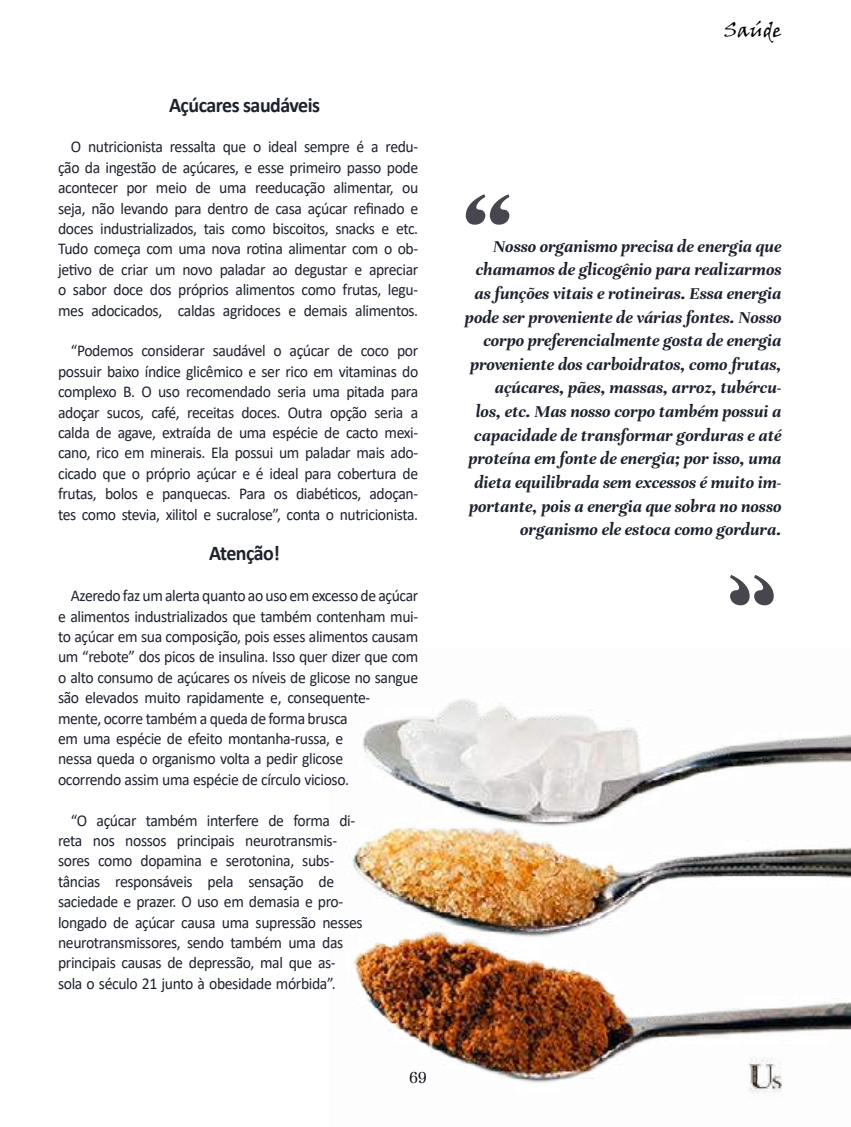
<style>
.page{position:relative;width:851px;height:1127px;background:#fff}
.page>*{position:absolute;margin:0;border:0;box-sizing:border-box;transform-origin:0 0}
.t1{font:italic 700 118.5px "Unna";color:#47464e}
.t2{font:700 21px "Calibri";letter-spacing:-.025em;color:#1e222f;scale:.95 1}
.t3{font:19.5px "Viner Hand ITC";color:#000}
.t4{font:18.45px "Unna";color:#100913}
.t5{font:italic 700 18px/23.7px "Unna";color:#1e222f;text-align:right}
.t6{font:16.5px/20.4px "Calibri";letter-spacing:-.025em;color:#1e222f;text-align:justify;scale:.95 1}
</style>
<div class="page">
<img style="left:352px;top:699px;width:498px;height:394px">
<p class="t2" style="left:169px;top:90px;width:161px">Açúcares saudáveis</p>
<p class="t6" style="left:58px;top:136px;width:380px;text-indent:13px">O nutricionista ressalta que o ideal sempre é a redu&shy;ção da ingestão de açúcares, e esse primeiro passo pode acontecer por meio de uma reeducação alimentar, ou seja, não levando para dentro de casa açúcar refinado e doces industrializados, tais como biscoitos, snacks e etc.<br>Tudo começa com uma nova rotina alimentar com o ob&shy;jetivo de criar um novo paladar ao degustar e apreciar o sabor doce dos próprios alimentos como frutas, legu&shy;mes adocicados, caldas agridoces e demais alimentos.</p>
<p class="t6" style="left:58px;top:340px;width:380px;text-indent:13px">“Podemos considerar saudável o açúcar de coco por possuir baixo índice glicêmico e ser rico em vitaminas do complexo B. O uso recomendado seria uma pitada para adoçar sucos, café, receitas doces. Outra opção seria a calda de agave, extraída de uma espécie de cacto mexi&shy;cano, rico em minerais. Ela possui um paladar mais ado&shy;cicado que o próprio açúcar e é ideal para cobertura de frutas, bolos e panquecas. Para os diabéticos, adoçan&shy;tes como stevia, xilitol e sucralose”, conta o nutricionista.</p>
<p class="t2" style="left:209px;top:538px;width:76px">Atenção!</p>
<p class="t6" style="left:58px;top:585px;width:380px;text-align:left;text-indent:13px">Azeredo faz um alerta quanto ao uso em excesso de açúcar e alimentos industrializados que também contenham mui&shy;to açúcar em sua composição, pois esses alimentos causam um “rebote” dos picos de insulina. Isso quer dizer que com o alto consumo de açúcares os níveis de glicose no sangue são elevados muito rapidamente e, consequente-<br>mente, ocorre também a queda de forma brusca<br>em uma espécie de efeito montanha-russa, e<br>nessa queda o organismo volta a pedir glicose<br>ocorrendo assim uma espécie de círculo vicioso.</p>
<p class="t6" style="left:58px;top:809px;width:322px;text-align:left;text-indent:13px">“O açúcar também interfere de forma di&shy;reta nos nossos principais neurotransmis&shy;sores como dopamina e serotonina, subs&shy;tâncias responsáveis pela sensação de saciedade e prazer. O uso em demasia e pro&shy;longado de açúcar causa uma supressão nesses neurotransmissores, sendo também uma das principais causas de depressão, mal que as&shy;sola o século 21 junto à obesidade mórbida”.</p>
<p class="t4" style="left:409px;top:1066px;width:19px">69</p>
<h1 class="t1" style="left:458px;top:166px;width:56px">“</h1>
<p class="t3" style="left:724px;top:18px;width:59px">Saúde</p>
<p class="t5" style="left:465px;top:234px;width:318px">Nosso organismo precisa de energia que chamamos de glicogênio para realizarmos as funções vitais e rotineiras. Essa energia pode ser proveniente de várias fontes. Nosso corpo preferencialmente gosta de energia proveniente dos carboidratos, como frutas, açúcares, pães, massas, arroz, tubércu-<br>los, etc. Mas nosso corpo também possui a capacidade de transformar gorduras e até proteína em fonte de energia; por isso, uma dieta equilibrada sem excessos é muito im&shy;portante, pois a energia que sobra no nosso organismo ele estoca como gordura.</p>
</div>
